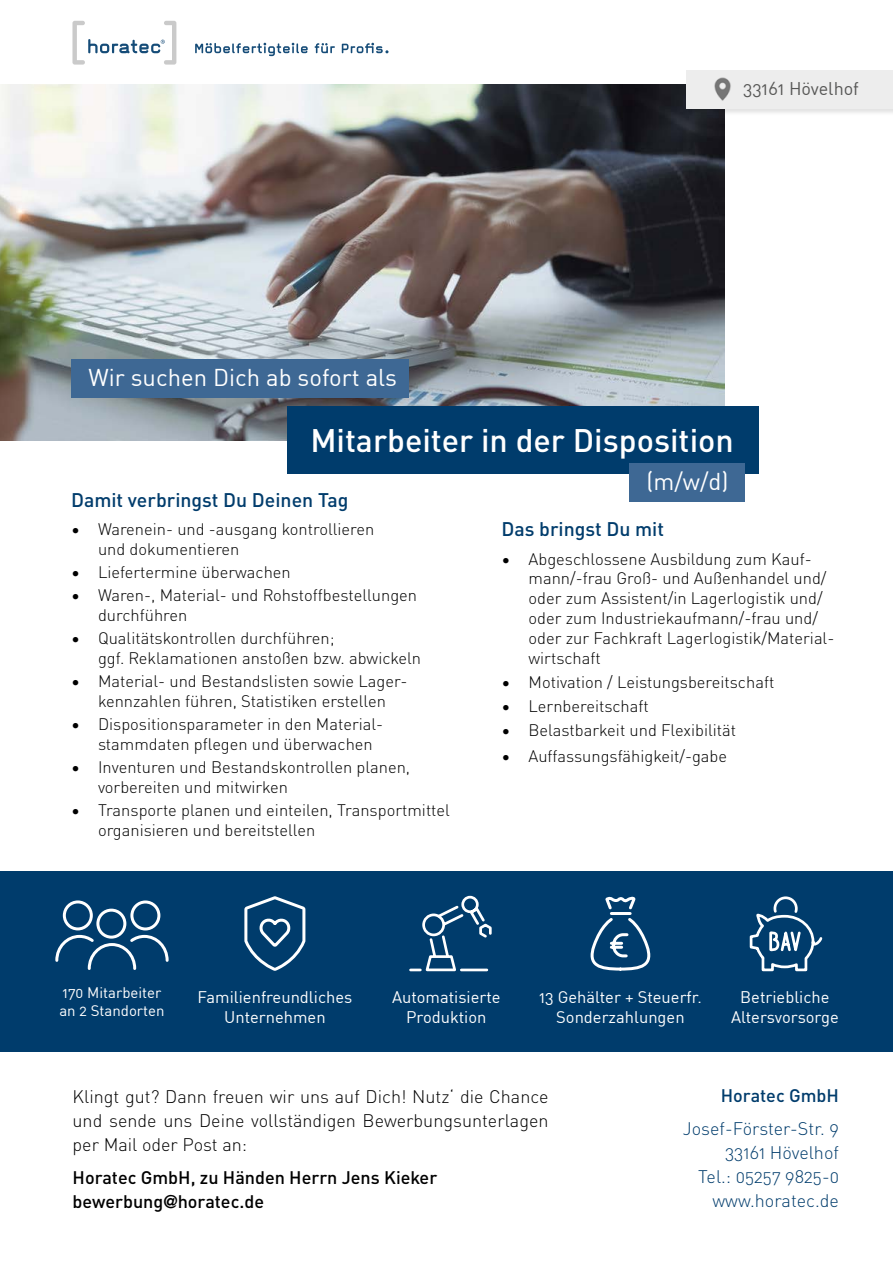
<style>
.page{position:relative;width:893px;height:1263px;background:#fff}
.page>*{position:absolute;margin:0;border:0;box-sizing:border-box;transform-origin:0 0}
.t1{font:500 32.25px "DIN Pro";color:#fff}
.t2{font:23.85px "DIN Pro";color:#fff}
.t3{font:500 19.5px "DIN Pro";color:#003c6c}
.t4{font:300 18px/24px "DIN Pro";color:#000;text-align:justify}
.t5{font:300 18px/24px "DIN Pro";color:#003c6c;text-align:right}
.t6{font:500 18px/24px "DIN Pro";color:#000}
.t7{font:18px "DIN Pro";color:#575756}
.t8{font:500 18px "DIN Pro";color:#003c6c}
.t9{font:300 16.5px/19.8px "DIN Pro";color:#000}
.t10{font:16.5px/19.8px "DIN Pro";color:#fff;text-align:center}
.t11{font:15px/18px "DIN Pro";color:#fff}
.s1{font-family:"Helvetica Neue LT Pro";font-weight:700}
</style>
<div class="page">
<img style="left:0;top:84px;width:724px;height:356px">
<svg style="left:72px;top:21px;width:104px;height:44px"></svg>
<svg style="left:195px;top:43px;width:193px;height:13px"></svg>
<div style="left:686px;top:69px;width:207px;height:47px;background:#000;opacity:.12"></div>
<div style="left:687px;top:70px;width:206px;height:39px;background:#ededed"></div>
<div style="left:0;top:871px;width:893px;height:180px;background:#003c6c"></div>
<img style="left:714px;top:77px;width:17px;height:24px">
<svg style="left:244px;top:896px;width:61px;height:75px"></svg>
<svg style="left:590px;top:896px;width:61px;height:75px"></svg>
<svg style="left:749px;top:896px;width:74px;height:76px"></svg>
<svg style="left:409px;top:895px;width:83px;height:77px"></svg>
<svg style="left:55px;top:900px;width:114px;height:70px"></svg>
<div style="left:287px;top:406px;width:471px;height:68px;background:#003c6c"></div>
<div style="left:71px;top:359px;width:337px;height:39px;background:#3e6894"></div>
<div style="left:629px;top:463px;width:115px;height:39px;background:#3e6894"></div>
<p class="t7" style="left:743px;top:74px;width:117px">33161 Hövelhof</p>
<h2 class="t2" style="left:88px;top:360px;width:310px">Wir suchen Dich ab sofort als</h2>
<h1 class="t1" style="left:310px;top:415px;width:425px">Mitarbeiter in der Disposition</h1>
<p class="t3" style="left:71px;top:484px;width:279px">Damit verbringst Du Deinen Tag</p>
<p class="t9" style="left:98px;top:518px;width:278px;text-indent:-27px">• Warenein- und -ausgang kontrollieren und dokumentieren</p>
<p class="t9" style="left:71px;top:561px;width:221px">• Liefertermine überwachen</p>
<p class="t9" style="left:98px;top:584px;width:321px;text-indent:-27px">• Waren-, Material- und Rohstoffbestellungen durchführen</p>
<p class="t9" style="left:98px;top:627px;width:325px;text-indent:-27px">• Qualitätskontrollen durchführen;<br>ggf. Reklamationen anstoßen bzw. abwickeln</p>
<p class="t9" style="left:71px;top:670px;width:335px;text-align:center">• Material- und Bestandslisten sowie Lager&shy;kennzahlen führen, Statistiken erstellen</p>
<p class="t9" style="left:98px;top:713px;width:284px;text-indent:-27px">• Dispositionsparameter in den Material&shy;stammdaten pflegen und überwachen</p>
<p class="t9" style="left:98px;top:756px;width:314px;text-indent:-27px">• Inventuren und Bestandskontrollen planen, vorbereiten und mitwirken</p>
<p class="t9" style="left:98px;top:799px;width:353px;text-indent:-27px">• Transporte planen und einteilen, Transportmittel organisieren und bereitstellen</p>
<h2 class="t2" style="left:646px;top:463px;width:84px">(m/w/d)</h2>
<p class="t3" style="left:501px;top:514px;width:164px">Das bringst Du mit</p>
<p class="t9" style="left:528px;top:548px;width:307px;text-indent:-27px">• Abgeschlossene Ausbildung zum Kauf&shy;mann/-frau Groß- und Außenhandel und/ oder zum Assistent/in Lagerlogistik und/ oder zum Industriekaufmann/-frau und/ oder zur Fachkraft Lagerlogistik/Material&shy;wirtschaft</p>
<p class="t9" style="left:501px;top:671px;width:274px">• Motivation / Leistungsbereitschaft</p>
<p class="t9" style="left:501px;top:695px;width:149px">• Lernbereitschaft</p>
<p class="t9" style="left:501px;top:719px;width:236px">• Belastbarkeit und Flexibilität</p>
<p class="t9" style="left:501px;top:745px;width:227px">• Auffassungsfähigkeit/-gabe</p>
<p class="t11" style="left:59px;top:983px;width:107px">170 Mitarbeiter an 2 Standorten</p>
<p class="t10" style="left:197px;top:986px;width:156px">Familienfreundliches<br>Unternehmen</p>
<p class="t10" style="left:731px;top:986px;width:109px">Betriebliche<br>Altersvorsorge</p>
<p class="t10" style="left:392px;top:986px;width:110px">Automatisierte<br>Produktion</p>
<p class="t10" style="left:539px;top:986px;width:164px">13 Gehälter + Steuerfr.<br>Sonderzahlungen</p>
<p class="t4" style="left:73px;top:1084px;width:477px">Klingt gut? Dann freuen wir uns auf Dich! Nutz‘ die Chance und sende uns Deine vollständigen Bewerbungsunterlagen per Mail oder Post an:</p>
<p class="t6" style="left:73px;top:1164px;width:366px">Horatec GmbH, zu Händen Herrn Jens Kieker bewerbung<span class="s1">@</span>horatec.de</p>
<p class="t8" style="left:721px;top:1082px;width:120px">Horatec GmbH</p>
<p class="t5" style="left:683px;top:1115px;width:158px">Josef-Förster-Str. 9<br>33161 Hövelhof<br>Tel.: 05257 9825-0 www.horatec.de</p>
</div>
